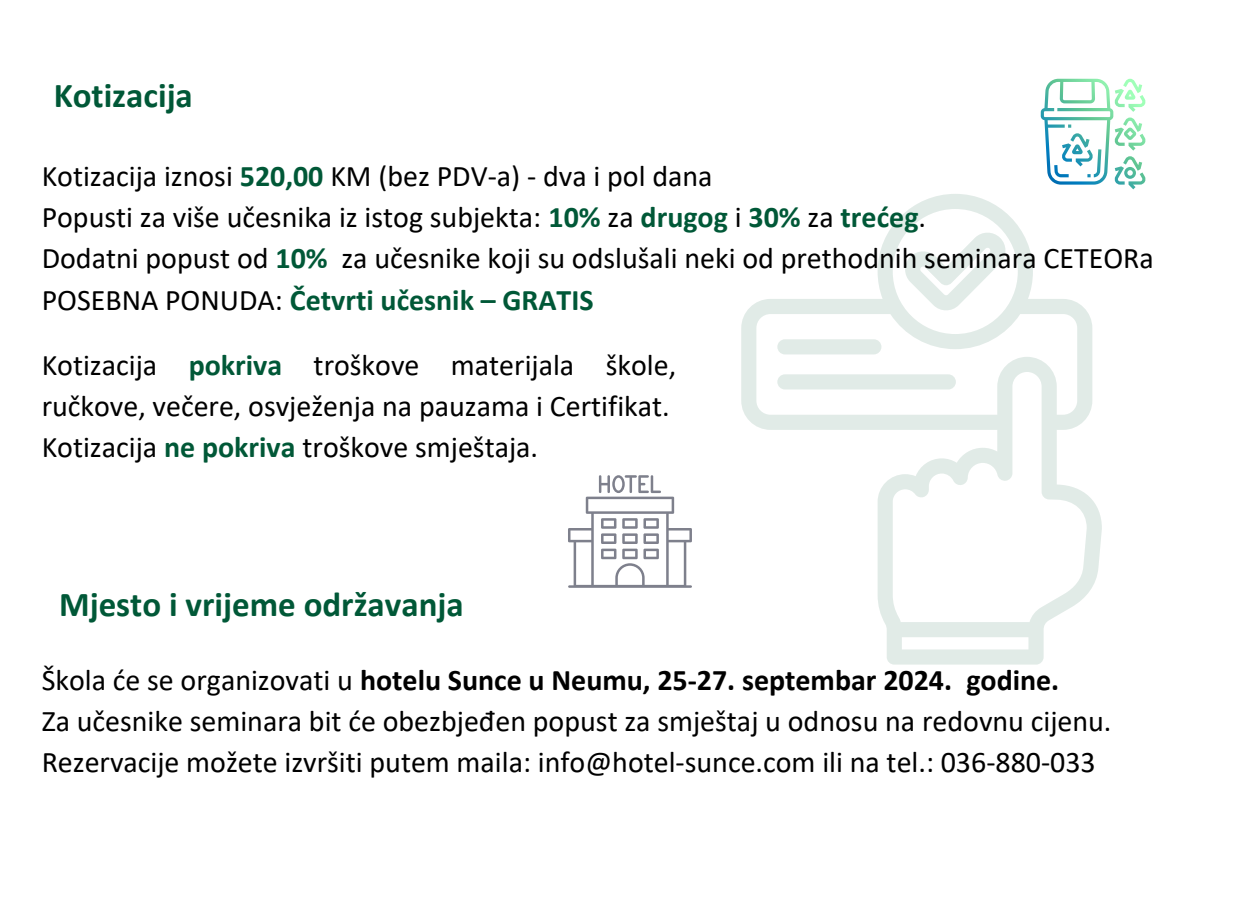
<style>
.page{position:relative;width:1260px;height:900px;background:#fff}
.page>*{position:absolute;margin:0;border:0;box-sizing:border-box;transform-origin:0 0}
.t1{font:700 35px "Calibri";color:#005837}
.t2{font:30px/41.2px "Calibri";color:#000}
.t3{font:700 30px "Calibri";color:#000}
.t4{font:700 30px "Calibri";color:#005837}
.s1{font-weight:700;color:#005837}
.s2{font-weight:400;color:#000}
.s3{font-weight:400}
</style>
<div class="page">
<svg style="left:741px;top:194px;width:360px;height:470px"></svg>
<svg style="left:1041px;top:79px;width:105px;height:110px"></svg>
<svg style="left:568px;top:475px;width:124px;height:113px"></svg>
<p class="t1" style="left:54px;top:81px;width:141px">Kotizacija</p>
<h1 class="t2" style="left:42px;top:158px;width:672px">Kotizacija iznosi <span class="s1">520,00</span> KM (bez PDV-a) - dva i pol dana</h1>
<p class="t2" style="left:42px;top:199px;width:886px">Popusti za više učesnika iz istog subjekta: <span class="s1">10%</span> za <span class="s1">drugog</span> i <span class="s1">30%</span> za <span class="s1">trećeg</span>.</p>
<p class="t2" style="left:42px;top:240px;width:1114px">Dodatni popust od <span class="s1">10%</span> za učesnike koji su odslušali neki od prethodnih seminara CETEORa</p>
<p class="t4" style="left:42px;top:287px;width:553px"><span class="s2">POSEBNA PONUDA:</span> Četvrti učesnik – GRATIS</p>
<p class="t2" style="left:42px;top:347px;width:636px">Kotizacija <span class="s1">pokriva</span> troškove materijala škole, ručkove, večere, osvježenja na pauzama i Certifikat.</p>
<p class="t2" style="left:42px;top:429px;width:498px">Kotizacija <span class="s1">ne pokriva</span> troškove smještaja.</p>
<p class="t1" style="left:59px;top:590px;width:406px">Mjesto i vrijeme održavanja</p>
<p class="t3" style="left:42px;top:667px;width:1019px"><span class="s3">Škola će se organizovati u</span> hotelu Sunce u Neumu, 25-27. septembar 2024. godine.</p>
<p class="t2" style="left:42px;top:703px;width:1071px">Za učesnike seminara bit će obezbjeđen popust za smještaj u odnosu na redovnu cijenu.</p>
<h1 class="t2" style="left:42px;top:744px;width:1056px">Rezervacije možete izvršiti putem maila: info@hotel-sunce.com ili na tel.: 036-880-033</h1>
</div>
